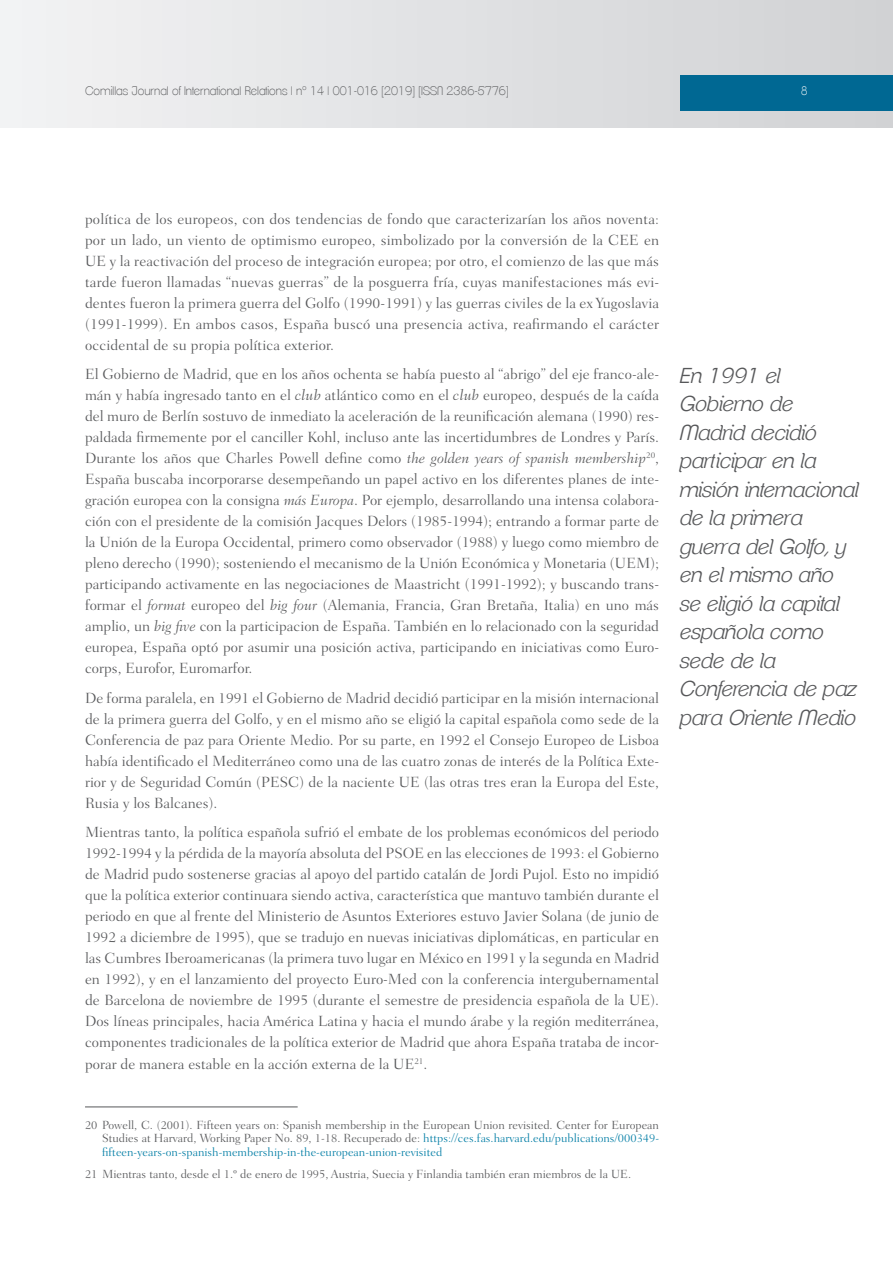
<style>
.page{position:relative;width:893px;height:1263px;background:#fff}
.page>*{position:absolute;margin:0;border:0;box-sizing:border-box;transform-origin:0 0}
.t1{font:italic 300 21px/28.5px "Clemente P Daf";color:#57585a}
.t2{font:300 15px/21px "Fairfield LH";color:#57585a;text-align:justify}
.t3{font:300 12px/13.5px "Fairfield LH";color:#57585a;text-align:justify}
.t4{font:200 12px "Clemente P Dac";color:#57585a}
.t5{font:200 12px "Clemente P Dac";color:#fff}
.s1{font-style:italic}
.s2{color:#007da5}
</style>
<div class="page">
<div style="left:0;top:0;width:893px;height:128px;background:linear-gradient(to right,#f2f3f4,#d0d2d4)"></div>
<div style="left:680px;top:75px;width:213px;height:36px;background:#006893"></div>
<hr style="left:85px;top:1107px;width:213px;height:1px;background:#57585a">
<p class="t4" style="left:85px;top:83px;width:425px">Comillas Journal of International Relations | nº 14 | 001-016 [2019] [ISSN 2386-5776]</p>
<p class="t5" style="left:801px;top:83px;width:8px">8</p>
<p class="t2" style="left:85px;top:208px;width:576px">política de los europeos, con dos tendencias de fondo que caracterizarían los años noventa: por un lado, un viento de optimismo europeo, simbolizado por la conversión de la CEE en UE y la reactivación del proceso de integración europea; por otro, el comienzo de las que más tarde fueron llamadas “nuevas guerras” de la posguerra fría, cuyas manifestaciones más evi&shy;dentes fueron la primera guerra del Golfo (1990-1991) y las guerras civiles de la ex Yugoslavia (1991-1999). En ambos casos, España buscó una presencia activa, reafirmando el carácter occidental de su propia política exterior.</p>
<p class="t2" style="left:85px;top:364px;width:576px">El Gobierno de Madrid, que en los años ochenta se había puesto al “abrigo” del eje franco-ale&shy;mán y había ingresado tanto en el <span class="s1">club</span> atlántico como en el <span class="s1">club</span> europeo, después de la caída del muro de Berlín sostuvo de inmediato la aceleración de la reunificación alemana (1990) res&shy;paldada firmemente por el canciller Kohl, incluso ante las incertidumbres de Londres y París.<br>Durante los años que Charles Powell define como <span class="s1">the golden years of spanish membership</span><sup>20</sup>, España buscaba incorporarse desempeñando un papel activo en los diferentes planes de inte&shy;gración europea con la consigna <span class="s1">más Europa</span>. Por ejemplo, desarrollando una intensa colabora&shy;ción con el presidente de la comisión Jacques Delors (1985-1994); entrando a formar parte de la Unión de la Europa Occidental, primero como observador (1988) y luego como miembro de pleno derecho (1990); sosteniendo el mecanismo de la Unión Económica y Monetaria (UEM); participando activamente en las negociaciones de Maastricht (1991-1992); y buscando trans&shy;formar el <span class="s1">format</span> europeo del <span class="s1">big four</span> (Alemania, Francia, Gran Bretaña, Italia) en uno más amplio, un <span class="s1">big five</span> con la participacion de España. También en lo relacionado con la seguridad europea, España optó por asumir una posición activa, participando en iniciativas como Euro&shy;corps, Eurofor, Euromarfor.</p>
<p class="t2" style="left:85px;top:687px;width:576px">De forma paralela, en 1991 el Gobierno de Madrid decidió participar en la misión internacional de la primera guerra del Golfo, y en el mismo año se eligió la capital española como sede de la Conferencia de paz para Oriente Medio. Por su parte, en 1992 el Consejo Europeo de Lisboa había identificado el Mediterráneo como una de las cuatro zonas de interés de la Política Exte&shy;rior y de Seguridad Común (PESC) de la naciente UE (las otras tres eran la Europa del Este, Rusia y los Balcanes).</p>
<p class="t2" style="left:85px;top:822px;width:576px">Mientras tanto, la política española sufrió el embate de los problemas económicos del periodo 1992-1994 y la pérdida de la mayoría absoluta del PSOE en las elecciones de 1993: el Gobierno de Madrid pudo sostenerse gracias al apoyo del partido catalán de Jordi Pujol. Esto no impidió que la política exterior continuara siendo activa, característica que mantuvo también durante el periodo en que al frente del Ministerio de Asuntos Exteriores estuvo Javier Solana (de junio de 1992 a diciembre de 1995), que se tradujo en nuevas iniciativas diplomáticas, en particular en las Cumbres Iberoamericanas (la primera tuvo lugar en México en 1991 y la segunda en Madrid en 1992), y en el lanzamiento del proyecto Euro-Med con la conferencia intergubernamental de Barcelona de noviembre de 1995 (durante el semestre de presidencia española de la UE).<br>Dos líneas principales, hacia América Latina y hacia el mundo árabe y la región mediterránea, componentes tradicionales de la política exterior de Madrid que ahora España trataba de incor&shy;porar de manera estable en la acción externa de la UE<sup>21</sup>.</p>
<p class="t3" style="left:102px;top:1118px;width:559px;text-indent:-17px">20 Powell, C. (2001). Fifteen years on: Spanish membership in the European Union revisited. Center for European Studies at Harvard, Working Paper No. 89, 1-18. Recuperado de: <span class="s2">https://ces.fas.harvard.edu/publications/000349- fifteen-years-on-spanish-membership-in-the-european-union-revisited</span></p>
<p class="t3" style="left:85px;top:1167px;width:548px">21 Mientras tanto, desde el 1.º de enero de 1995, Austria, Suecia y Finlandia también eran miembros de la UE.</p>
<h1 class="t1" style="left:680px;top:361px;width:180px">En 1991 el<br>Gobierno de<br>Madrid decidió participar en la misión internacional de la primera guerra del Golfo, y en el mismo año se eligió la capital española como sede de la<br>Conferencia de paz para Oriente Medio</h1>
</div>
